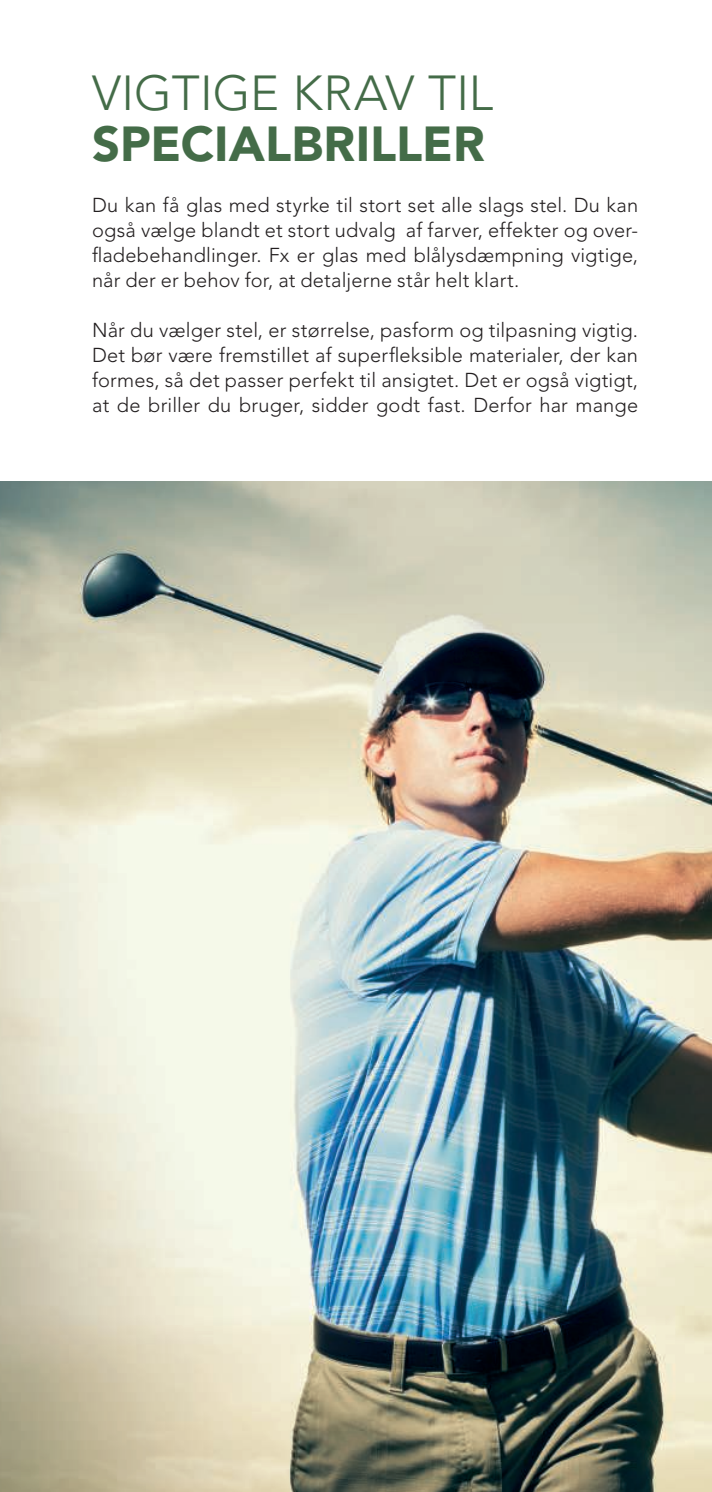
<style>
.page{position:relative;width:712px;height:1492px;background:#fff}
.page>*{position:absolute;margin:0;border:0;box-sizing:border-box;transform-origin:0 0}
.t1{font:300 48.75px "Avenir LT Std";color:#446c48}
.t2{font:900 48.75px "Avenir LT Std";color:#446c48}
.t3{font:300 20px/25px "Avenir LT Std";letter-spacing:.01em;color:#231f20;text-align:justify}
</style>
<div class="page">
<img style="left:0;top:482px;width:712px;height:1009px">
<svg style="left:707px;top:1488px;width:5px;height:4px"></svg>
<h1 class="t1" style="left:92px;top:72px;width:402px">VIGTIGE KRAV TIL</h1>
<h1 class="t2" style="left:92px;top:115px;width:394px">SPECIALBRILLER</h1>
<p class="t3" style="left:92px;top:194px;width:547px">Du kan få glas med styrke til stort set alle slags stel. Du kan også vælge blandt et stort udvalg af farver, effekter og over&shy;fladebehandlinger. Fx er glas med blålysdæmpning vigtige, når der er behov for, at detaljerne står helt klart.</p>
<p class="t3" style="left:92px;top:319px;width:547px">Når du vælger stel, er størrelse, pasform og tilpasning vigtig.<br>Det bør være fremstillet af superfleksible materialer, der kan formes, så det passer perfekt til ansigtet. Det er også vigtigt, at de briller du bruger, sidder godt fast. Derfor har mange</p>
</div>
